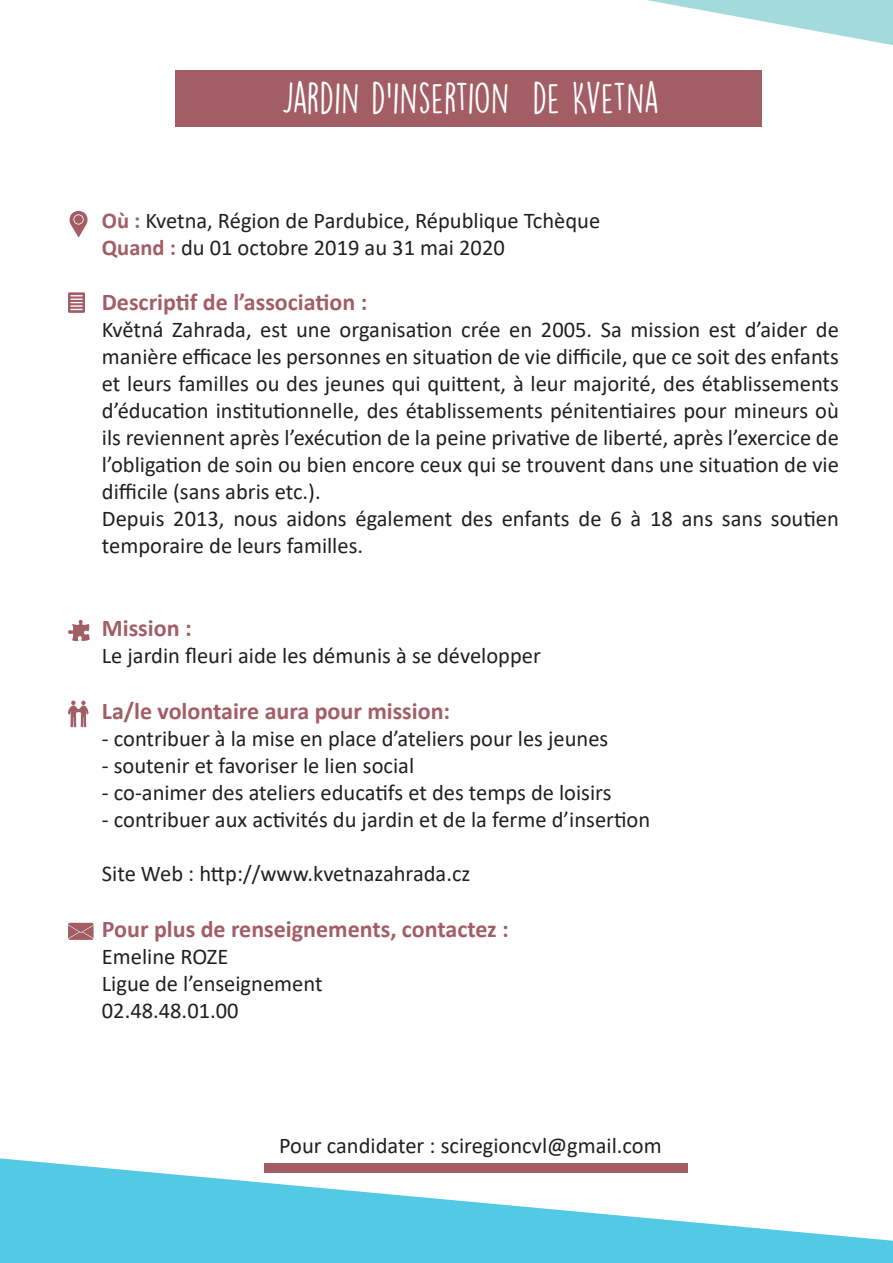
<style>
.page{position:relative;width:893px;height:1263px;background:#fff}
.page>*{position:absolute;margin:0;border:0;box-sizing:border-box;transform-origin:0 0}
.t1{font:39px "DK Lemon Yellow Sun";color:#fff}
.t2{font:700 24px "Calibri";color:#a35e65}
.t3{font:22.5px/27px "Calibri";color:#231f20}
.s1{font-weight:700;color:#a35e65}
</style>
<div class="page">
<svg style="left:379px;top:0;width:514px;height:127px"></svg>
<svg style="left:0;top:1158px;width:893px;height:105px;fill:#54c9e5"></svg>
<div style="left:175px;top:70px;width:587px;height:56px;background:#a35e65"></div>
<svg style="left:68px;top:701px;width:21px;height:27px"></svg>
<svg style="left:68px;top:292px;width:17px;height:21px"></svg>
<svg style="left:68px;top:620px;width:22px;height:22px"></svg>
<svg style="left:70px;top:211px;width:18px;height:26px"></svg>
<svg style="left:68px;top:923px;width:26px;height:17px"></svg>
<div style="left:264px;top:1164px;width:424px;height:9px;background:#a35e65"></div>
<h1 class="t1" style="left:281px;top:75px;width:380px">JARDIN D’INSERTION DE KVETNA</h1>
<p class="t3" style="left:102px;top:206px;width:500px"><span class="s1">Où :</span> Kvetna, Région de Pardubice, République Tchèque<br><span class="s1">Quand :</span> du 01 octobre 2019 au 31 mai 2020</p>
<p class="t2" style="left:102px;top:285px;width:267px">Descriptif de l’association :</p>
<p class="t3" style="left:102px;top:316px;width:739px">Květná Zahrada, est une organisation crée en 2005. Sa mission est d’aider de manière efficace les personnes en situation de vie difficile, que ce soit des enfants et leurs familles ou des jeunes qui quittent, à leur majorité, des établissements d’éducation institutionnelle, des établissements pénitentiaires pour mineurs où ils reviennent après l’exécution de la peine privative de liberté, après l’exercice de l’obligation de soin ou bien encore ceux qui se trouvent dans une situation de vie difficile (sans abris etc.).<br>Depuis 2013, nous aidons également des enfants de 6 à 18 ans sans soutien temporaire de leurs familles.</p>
<p class="t2" style="left:102px;top:611px;width:91px">Mission :</p>
<p class="t3" style="left:102px;top:642px;width:441px">Le jardin fleuri aide les démunis à se développer</p>
<p class="t2" style="left:102px;top:694px;width:350px">La/le volontaire aura pour mission:</p>
<p class="t3" style="left:102px;top:724px;width:508px">- contribuer à la mise en place d’ateliers pour les jeunes</p>
<p class="t3" style="left:102px;top:751px;width:314px">- soutenir et favoriser le lien social</p>
<p class="t3" style="left:102px;top:778px;width:511px">- co-animer des ateliers educatifs et des temps de loisirs</p>
<p class="t3" style="left:102px;top:805px;width:550px">- contribuer aux activités du jardin et de la ferme d’insertion</p>
<p class="t3" style="left:102px;top:859px;width:370px">Site Web : http://www.kvetnazahrada.cz</p>
<p class="t2" style="left:102px;top:912px;width:408px">Pour plus de renseignements, contactez :</p>
<p class="t3" style="left:102px;top:942px;width:222px">Emeline ROZE<br>Ligue de l’enseignement<br>02.48.48.01.00</p>
<p class="t3" style="left:279px;top:1131px;width:384px">Pour candidater : sciregioncvl@gmail.com</p>
</div>
